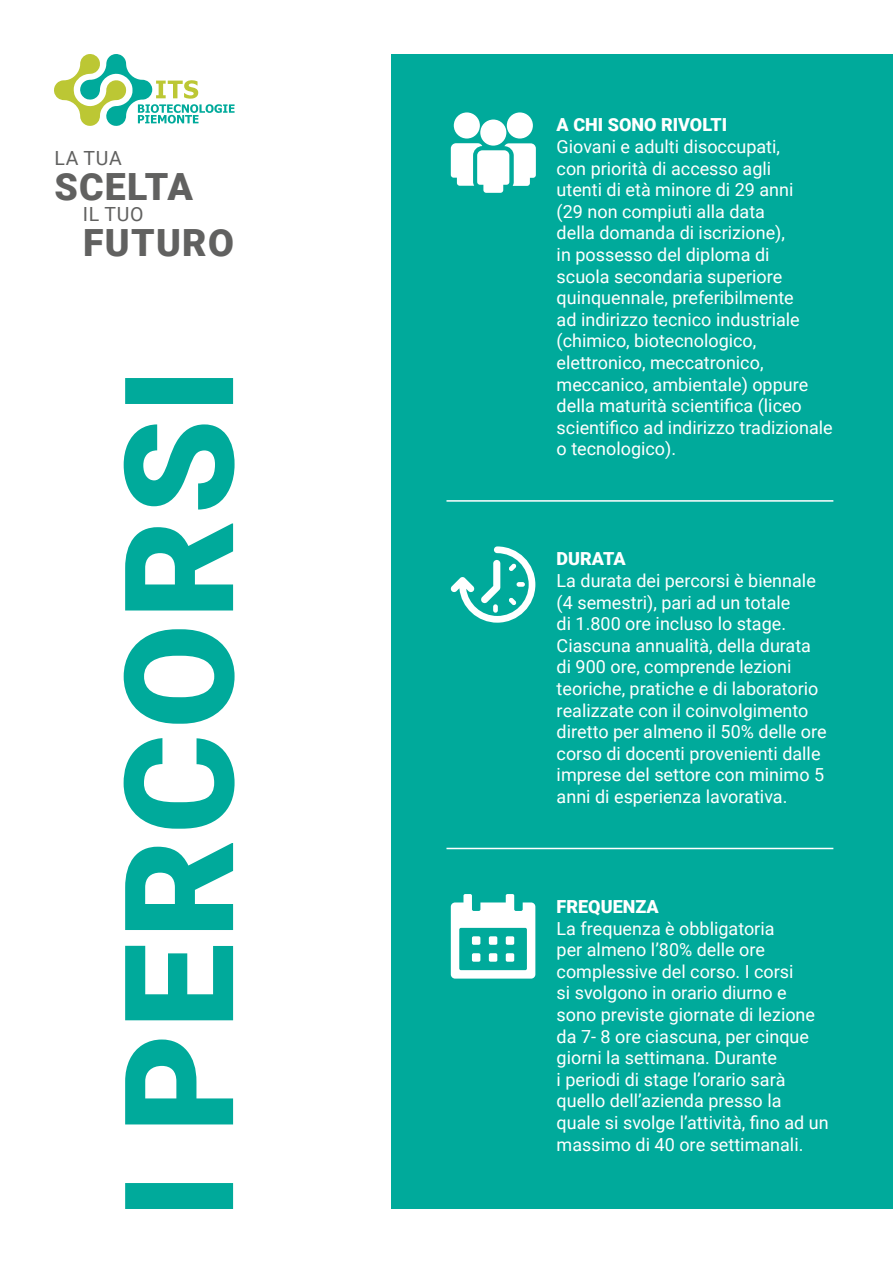
<style>
.page{position:relative;width:893px;height:1263px;background:#fff}
.page>*{position:absolute;margin:0;border:0;box-sizing:border-box;transform-origin:0 0}
.t1{font:900 37.5px "Roboto";letter-spacing:.03em;color:#616160}
.t2{font:19.5px "Roboto";letter-spacing:.035em;color:#616160}
.t3{font:18px/21.6px "Roboto";color:#fff}
.t4{font:900 18px "Roboto";color:#fff}
</style>
<div class="page">
<div style="left:391px;top:54px;width:502px;height:1155px;background:#00aa9b"></div>
<svg style="left:54px;top:54px;width:181px;height:72px"></svg>
<svg style="left:451px;top:112px;width:85px;height:81px"></svg>
<svg style="left:450px;top:546px;width:85px;height:77px"></svg>
<svg style="left:451px;top:894px;width:84px;height:84px"></svg>
<div style="left:472px;top:936px;width:8px;height:9px;background:#fff;border-radius:2px"></div>
<div style="left:489px;top:936px;width:8px;height:9px;background:#fff;border-radius:2px"></div>
<div style="left:506px;top:936px;width:8px;height:9px;background:#fff;border-radius:2px"></div>
<div style="left:472px;top:953px;width:8px;height:9px;background:#fff;border-radius:2px"></div>
<div style="left:489px;top:953px;width:8px;height:9px;background:#fff;border-radius:2px"></div>
<div style="left:506px;top:953px;width:8px;height:9px;background:#fff;border-radius:2px"></div>
<svg style="left:124px;top:378px;width:111px;height:831px"></svg>
<hr style="left:446px;top:500px;width:387px;height:2px;background:#fff">
<hr style="left:446px;top:848px;width:387px;height:1px;background:#fff">
<p class="t2" style="left:54px;top:145px;width:69px">LA TUA</p>
<h1 class="t1" style="left:55px;top:160px;width:140px">SCELTA</h1>
<p class="t2" style="left:83px;top:200px;width:62px">IL TUO</p>
<h1 class="t1" style="left:83px;top:216px;width:152px">FUTURO</h1>
<p class="t4" style="left:557px;top:112px;width:172px">A CHI SONO RIVOLTI</p>
<p class="t3" style="left:557px;top:135px;width:278px">Giovani e adulti disoccupati,<br>con priorità di accesso agli<br>utenti di età minore di 29 anni<br>(29 non compiuti alla data<br>della domanda di iscrizione),<br>in possesso del diploma di<br>scuola secondaria superiore quinquennale, preferibilmente<br>ad indirizzo tecnico industriale (chimico, biotecnologico, elettronico, meccatronico, meccanico, ambientale) oppure della maturità scientifica (liceo scientifico ad indirizzo tradizionale o tecnologico).</p>
<p class="t4" style="left:557px;top:546px;width:71px">DURATA</p>
<p class="t3" style="left:557px;top:569px;width:272px">La durata dei percorsi è biennale (4 semestri), pari ad un totale<br>di 1.800 ore incluso lo stage.<br>Ciascuna annualità, della durata di 900 ore, comprende lezioni teoriche, pratiche e di laboratorio realizzate con il coinvolgimento diretto per almeno il 50% delle ore corso di docenti provenienti dalle imprese del settore con minimo 5 anni di esperienza lavorativa.</p>
<p class="t4" style="left:557px;top:894px;width:104px">FREQUENZA</p>
<p class="t3" style="left:557px;top:917px;width:274px">La frequenza è obbligatoria<br>per almeno l’80% delle ore complessive del corso. I corsi<br>si svolgono in orario diurno e sono previste giornate di lezione da 7- 8 ore ciascuna, per cinque giorni la settimana. Durante<br>i periodi di stage l’orario sarà quello dell’azienda presso la quale si svolge l’attività, fino ad un massimo di 40 ore settimanali.</p>
</div>
